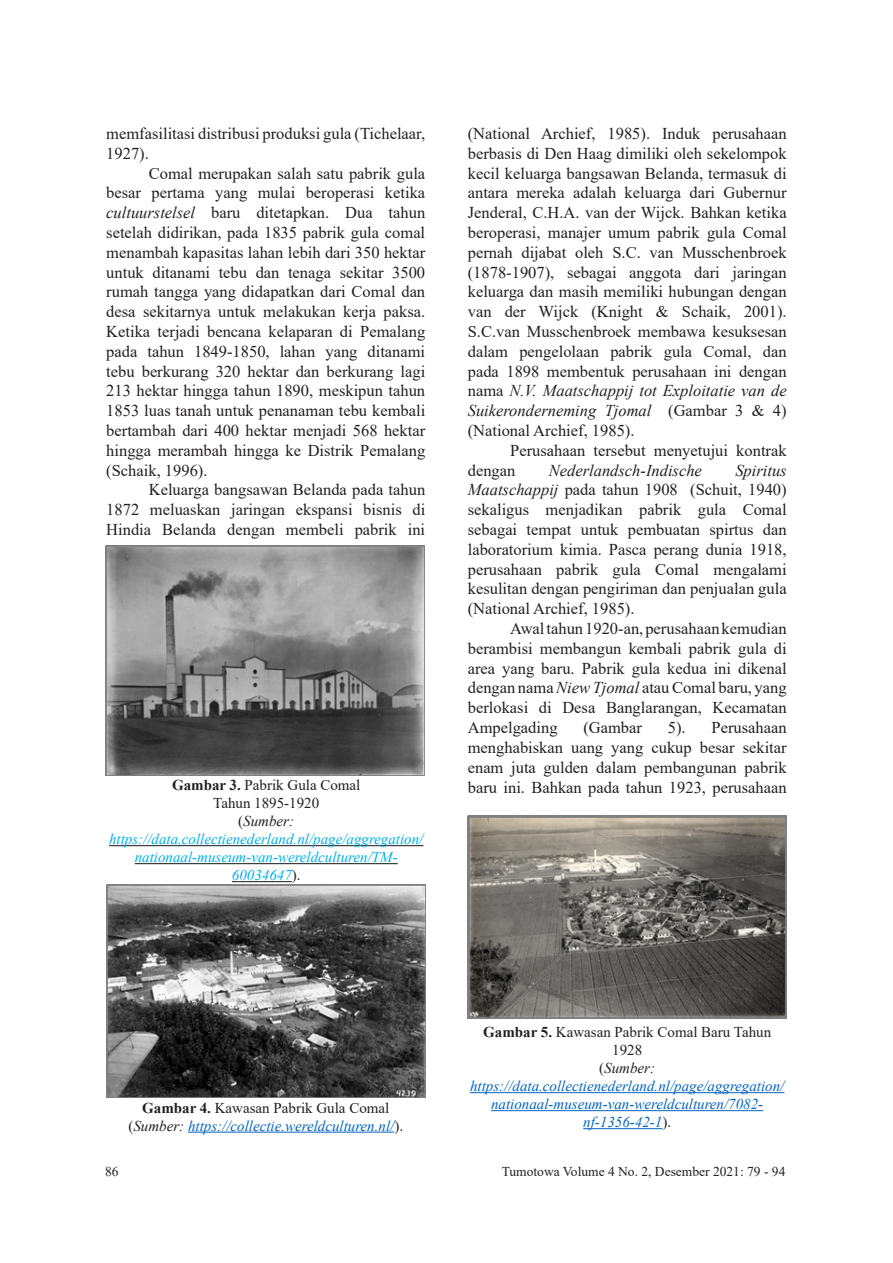
<style>
.page{position:relative;width:893px;height:1263px;background:#fff}
.page>*{position:absolute;margin:0;border:0;box-sizing:border-box;transform-origin:0 0}
.Judul{font:16.5px/19.8px "Times New Roman";color:#231f20;text-align:justify}
.Judul-2{font:italic 16.5px "Times New Roman";color:#231f20}
.Judul-3{font:italic 15px/18px "Times New Roman";color:#0563c1;text-align:center}
.Judul-4{font:15px/18px "Times New Roman";color:#231f20;text-align:center}
.Judul-5{font:italic 15px/18px "Times New Roman";color:#00aeef;text-align:center}
.Judul-6{font:italic 15px "Times New Roman";color:#231f20}
.t1{font:13.5px "Times New Roman";color:#231f20}
.s1{font-style:italic}
.s2{font-weight:700}
.s3{font-style:normal}
.s4{font-style:normal;color:#231f20}
.s5{color:#231f20}
</style>
<div class="page">
<img style="left:106px;top:546px;width:319px;height:229px">
<img style="left:106px;top:884px;width:319px;height:214px">
<hr style="left:188px;top:1132px;width:206px;height:1px;background:#0563c1">
<hr style="left:109px;top:845px;width:314px;height:1px;background:#171717">
<hr style="left:135px;top:863px;width:263px;height:1px;background:#171717">
<hr style="left:232px;top:881px;width:60px;height:1px;background:#171717">
<img style="left:468px;top:815px;width:319px;height:203px">
<hr style="left:470px;top:1092px;width:314px;height:1px;background:#0563c1">
<hr style="left:491px;top:1110px;width:272px;height:1px;background:#0563c1">
<hr style="left:583px;top:1128px;width:79px;height:1px;background:#0563c1">
<p class="Judul" style="left:106px;top:123px;width:320px">memfasilitasi distribusi produksi gula (Tichelaar,<br>1927).</p>
<p class="Judul" style="left:106px;top:163px;width:320px;text-indent:43px">Comal merupakan salah satu pabrik gula besar pertama yang mulai beroperasi ketika <span class="s1">cultuurstelsel</span> baru ditetapkan. Dua tahun setelah didirikan, pada 1835 pabrik gula comal menambah kapasitas lahan lebih dari 350 hektar untuk ditanami tebu dan tenaga sekitar 3500 rumah tangga yang didapatkan dari Comal dan desa sekitarnya untuk melakukan kerja paksa.<br>Ketika terjadi bencana kelaparan di Pemalang pada tahun 1849-1850, lahan yang ditanami tebu berkurang 320 hektar dan berkurang lagi 213 hektar hingga tahun 1890, meskipun tahun 1853 luas tanah untuk penanaman tebu kembali bertambah dari 400 hektar menjadi 568 hektar hingga merambah hingga ke Distrik Pemalang (Schaik, 1996).</p>
<p class="Judul" style="left:106px;top:479px;width:320px;text-indent:43px">Keluarga bangsawan Belanda pada tahun 1872 meluaskan jaringan ekspansi bisnis di Hindia Belanda dengan membeli pabrik ini</p>
<p class="Judul-4" style="left:172px;top:775px;width:190px"><span class="s2">Gambar 3.</span> Pabrik Gula Comal</p>
<p class="Judul-4" style="left:213px;top:793px;width:108px">Tahun 1895-1920</p>
<p class="Judul-6" style="left:238px;top:811px;width:57px"><span class="s3">(</span>Sumber:</p>
<p class="Judul-5" style="left:109px;top:830px;width:316px">https://data.collectienederland.nl/page/aggregation/ nationaal-museum-van-wereldculturen/TM-<br>60034647<span class="s4">).</span></p>
<p class="Judul" style="left:468px;top:123px;width:320px">(National Archief, 1985). Induk perusahaan berbasis di Den Haag dimiliki oleh sekelompok kecil keluarga bangsawan Belanda, termasuk di antara mereka adalah keluarga dari Gubernur Jenderal, C.H.A. van der Wijck. Bahkan ketika beroperasi, manajer umum pabrik gula Comal pernah dijabat oleh S.C. van Musschenbroek (1878-1907), sebagai anggota dari jaringan keluarga dan masih memiliki hubungan dengan van der Wijck (Knight &amp; Schaik, 2001).<br>S.C.van Musschenbroek membawa kesuksesan dalam pengelolaan pabrik gula Comal, dan pada 1898 membentuk perusahaan ini dengan nama <span class="s1">N.V. Maatschappij tot Exploitatie van de Suikeronderneming Tjomal</span> (Gambar 3 &amp; 4) (National Archief, 1985).</p>
<p class="Judul" style="left:468px;top:440px;width:320px;text-indent:43px">Perusahaan tersebut menyetujui kontrak dengan</p>
<p class="Judul-2" style="left:549px;top:459px;width:155px">Nederlandsch-Indische</p>
<p class="Judul" style="left:468px;top:460px;width:320px;text-indent:268px"><span class="s1">Spiritus Maatschappij</span> pada tahun 1908 (Schuit, 1940) sekaligus menjadikan pabrik gula Comal sebagai tempat untuk pembuatan spirtus dan laboratorium kimia. Pasca perang dunia 1918, perusahaan pabrik gula Comal mengalami kesulitan dengan pengiriman dan penjualan gula (National Archief, 1985).</p>
<p class="Judul" style="left:468px;top:618px;width:320px;text-indent:43px">Awal tahun 1920-an, perusahaan kemudian berambisi membangun kembali pabrik gula di area yang baru. Pabrik gula kedua ini dikenal dengan nama <span class="s1">Niew Tjomal</span> atau Comal baru, yang berlokasi di Desa Banglarangan, Kecamatan Ampelgading</p>
<p class="Judul" style="left:468px;top:717px;width:320px;text-indent:244px">Perusahaan menghabiskan uang yang cukup besar sekitar enam juta gulden dalam pembangunan pabrik baru ini. Bahkan pada tahun 1923, perusahaan</p>
<p class="Judul" style="left:583px;top:717px;width:60px">(Gambar</p>
<p class="Judul" style="left:668px;top:717px;width:19px">5).</p>
<p class="Judul-4" style="left:142px;top:1098px;width:249px"><span class="s2">Gambar 4.</span> Kawasan Pabrik Gula Comal</p>
<p class="Judul-3" style="left:128px;top:1116px;width:276px"><span class="s4">(</span><span class="s5">Sumber:</span> https://collectie.wereldculturen.nl/<span class="s4">).</span></p>
<p class="Judul-4" style="left:483px;top:1022px;width:289px"><span class="s2">Gambar 5.</span> Kawasan Pabrik Comal Baru Tahun<br>1928</p>
<p class="Judul-6" style="left:599px;top:1058px;width:57px"><span class="s3">(</span>Sumber:</p>
<p class="Judul-3" style="left:470px;top:1077px;width:316px">https://data.collectienederland.nl/page/aggregation/ nationaal-museum-van-wereldculturen/7082- nf-1356-42-1<span class="s4">).</span></p>
<p class="t1" style="left:105px;top:1161px;width:15px">86</p>
<p class="t1" style="left:502px;top:1161px;width:285px">Tumotowa Volume 4 No. 2, Desember 2021: 79 - 94</p>
</div>
